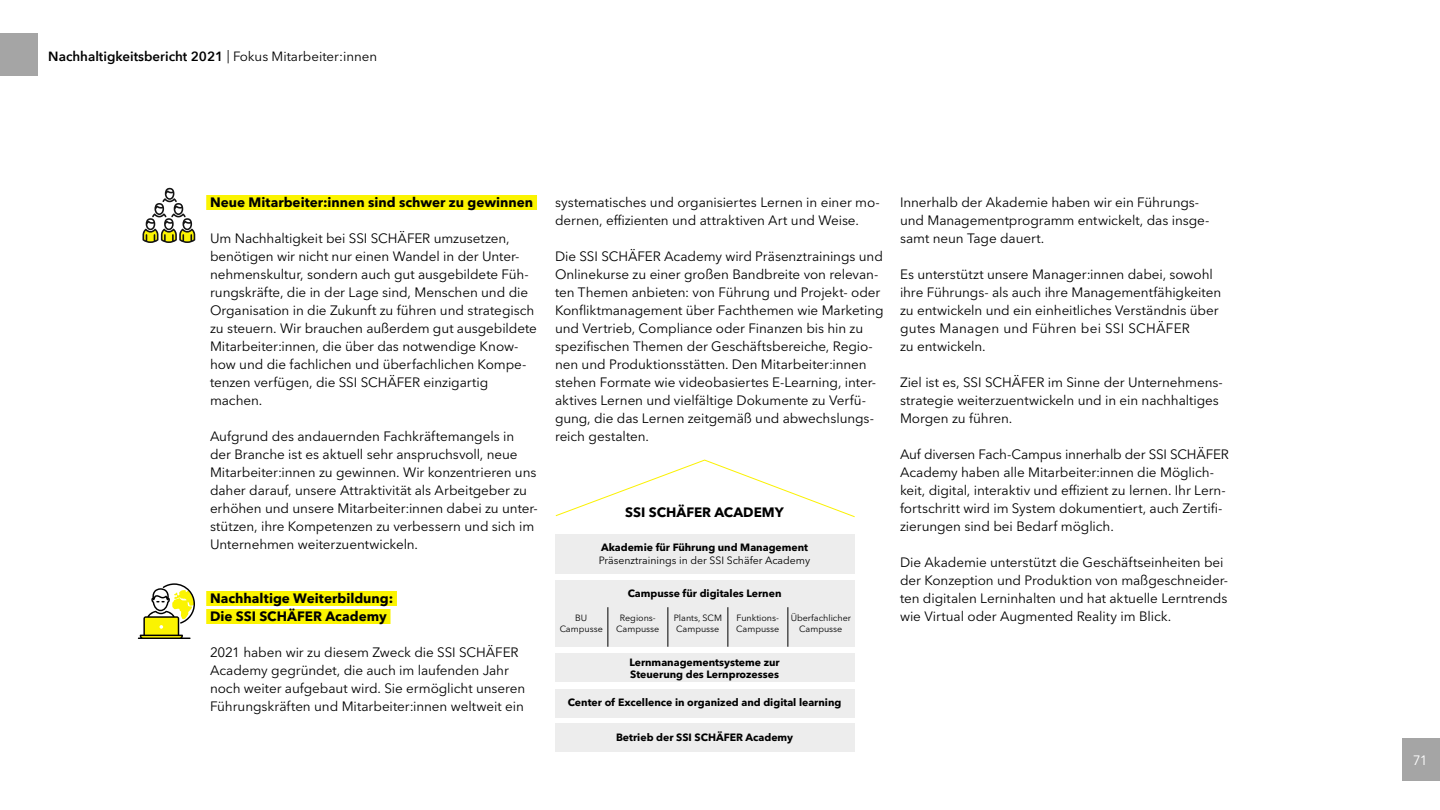
<style>
.page{position:relative;width:1440px;height:810px;background:#fff}
.page>*{position:absolute;margin:0;border:0;box-sizing:border-box;transform-origin:0 0}
.Fließtext{font:13.5px/18px "Avenir Next W1 G";letter-spacing:-.005em;color:#000}
.Subheadline_gelb_unterlegt{font:700 13.5px "Avenir Next W1 G";color:#000}
.t1{font:13.5px "Avenir Next W1 G";color:#fff}
.t2{font:600 13.35px "Avenir Next";color:#000}
.t3{font:700 10.5px/11.9px "Avenir Next W1 G";color:#000}
.t4{font:10.5px/13.4px "Avenir Next W1 G";color:#000}
.t5{font:9px/10.5px "Avenir Next W1 G";color:#000;text-align:center}
.s1{font-family:"Avenir Next W1 G";font-weight:400}
.s2{font-weight:700}
</style>
<div class="page">
<div style="left:0;top:34px;width:38px;height:42px;background:#a5a5a5"></div>
<div style="left:1402px;top:738px;width:38px;height:42px;background:#a5a5a5"></div>
<div style="left:206px;top:195px;width:331px;height:15px;background:#fbf401"></div>
<div style="left:206px;top:591px;width:191px;height:15px;background:#fbf401"></div>
<div style="left:206px;top:609px;width:185px;height:15px;background:#fbf401"></div>
<div style="left:555px;top:534px;width:299px;height:40px;background:#ededed"></div>
<div style="left:555px;top:654px;width:299px;height:28px;background:#ededed"></div>
<div style="left:555px;top:581px;width:299px;height:66px;background:#ededed"></div>
<div style="left:555px;top:689px;width:299px;height:29px;background:#ededed"></div>
<div style="left:555px;top:723px;width:299px;height:29px;background:#ededed"></div>
<svg style="left:555px;top:459px;width:299px;height:58px"></svg>
<hr style="left:607px;top:607px;width:1px;height:40px;background:#000">
<hr style="left:667px;top:607px;width:1px;height:40px;background:#000">
<hr style="left:727px;top:607px;width:1px;height:40px;background:#000">
<hr style="left:787px;top:607px;width:1px;height:40px;background:#000">
<svg style="left:138px;top:583px;width:57px;height:56px"></svg>
<svg style="left:143px;top:188px;width:52px;height:55px"></svg>
<p class="t2" style="left:48px;top:45px;width:330px">Nachhaltigkeitsbericht 2021 <span class="s1">| Fokus Mitarbeiter:innen</span></p>
<p class="Subheadline_gelb_unterlegt" style="left:210px;top:194px;width:325px">Neue Mitarbeiter:innen sind schwer zu gewinnen</p>
<p class="Fließtext" style="left:210px;top:229px;width:329px">Um Nachhaltigkeit bei SSI SCHÄFER umzusetzen, benötigen wir nicht nur einen Wandel in der Unter&shy;nehmenskultur, sondern auch gut ausgebildete Füh&shy;rungskräfte, die in der Lage sind, Menschen und die Organisation in die Zukunft zu führen und strategisch zu steuern. Wir brauchen außerdem gut ausgebildete Mitarbeiter:innen, die über das notwendige Know&shy;how und die fachlichen und überfachlichen Kompe&shy;tenzen verfügen, die SSI SCHÄFER einzigartig machen.</p>
<p class="Fließtext" style="left:210px;top:427px;width:329px">Aufgrund des andauernden Fachkräftemangels in der Branche ist es aktuell sehr anspruchsvoll, neue Mitarbeiter:innen zu gewinnen. Wir konzentrieren uns daher darauf, unsere Attraktivität als Arbeitgeber zu erhöhen und unsere Mitarbeiter:innen dabei zu unter&shy;stützen, ihre Kompetenzen zu verbessern und sich im Unternehmen weiterzuentwickeln.</p>
<p class="Subheadline_gelb_unterlegt" style="left:210px;top:590px;width:185px">Nachhaltige Weiterbildung:</p>
<p class="Subheadline_gelb_unterlegt" style="left:210px;top:608px;width:178px">Die SSI SCHÄFER Academy</p>
<p class="Fließtext" style="left:210px;top:643px;width:317px">2021 haben wir zu diesem Zweck die SSI SCHÄFER Academy gegründet, die auch im laufenden Jahr noch weiter aufgebaut wird. Sie ermöglicht unseren Führungskräften und Mitarbeiter:innen weltweit ein</p>
<p class="Fließtext" style="left:555px;top:193px;width:326px">systematisches und organisiertes Lernen in einer mo&shy;dernen, effizienten und attraktiven Art und Weise.</p>
<p class="Fließtext" style="left:555px;top:247px;width:330px">Die SSI SCHÄFER Academy wird Präsenztrainings und Onlinekurse zu einer großen Bandbreite von relevan&shy;ten Themen anbieten: von Führung und Projekt- oder Konfliktmanagement über Fachthemen wie Marketing und Vertrieb, Compliance oder Finanzen bis hin zu spezifischen Themen der Geschäftsbereiche, Regio&shy;nen und Produktionsstätten. Den Mitarbeiter:innen stehen Formate wie videobasiertes E-Learning, inter&shy;aktives Lernen und vielfältige Dokumente zu Verfü&shy;gung, die das Lernen zeitgemäß und abwechslungs&shy;reich gestalten.</p>
<p class="Subheadline_gelb_unterlegt" style="left:625px;top:504px;width:160px">SSI SCHÄFER ACADEMY</p>
<p class="t4" style="left:599px;top:541px;width:213px"><span class="s2">Akademie für Führung und Management<br></span>Präsenztrainings in der SSI Schäfer Academy</p>
<p class="t3" style="left:628px;top:588px;width:155px">Campusse für digitales Lernen</p>
<p class="t5" style="left:560px;top:613px;width:45px">BU<br>Campusse</p>
<p class="t5" style="left:616px;top:613px;width:45px">Regions-<br>Campusse</p>
<p class="t5" style="left:674px;top:613px;width:50px;text-align:left">Plants, SCM<br>Campusse</p>
<p class="t5" style="left:736px;top:613px;width:45px;text-align:left">Funktions-<br>Campusse</p>
<p class="t5" style="left:791px;top:613px;width:62px">Überfachlicher<br>Campusse</p>
<p class="t3" style="left:629px;top:656px;width:152px">Lernmanagementsysteme zur<br>Steuerung des Lernprozesses</p>
<p class="t3" style="left:568px;top:697px;width:275px">Center of Excellence in organized and digital learning</p>
<p class="t3" style="left:616px;top:731px;width:179px">Betrieb der SSI SCHÄFER Academy</p>
<p class="Fließtext" style="left:900px;top:193px;width:311px">Innerhalb der Akademie haben wir ein Führungs&shy;und Managementprogramm entwickelt, das insge&shy;samt neun Tage dauert.</p>
<p class="Fließtext" style="left:900px;top:265px;width:323px">Es unterstützt unsere Manager:innen dabei, sowohl ihre Führungs- als auch ihre Managementfähigkeiten zu entwickeln und ein einheitliches Verständnis über gutes Managen und Führen bei SSI SCHÄFER<br>zu entwickeln.</p>
<p class="Fließtext" style="left:900px;top:373px;width:324px">Ziel ist es, SSI SCHÄFER im Sinne der Unternehmens&shy;strategie weiterzuentwickeln und in ein nachhaltiges<br>Morgen zu führen.</p>
<p class="Fließtext" style="left:900px;top:445px;width:330px">Auf diversen Fach-Campus innerhalb der SSI SCHÄFER Academy haben alle Mitarbeiter:innen die Möglich&shy;keit, digital, interaktiv und effizient zu lernen. Ihr Lern&shy;fortschritt wird im System dokumentiert, auch Zertifi&shy;zierungen sind bei Bedarf möglich.</p>
<p class="Fließtext" style="left:900px;top:553px;width:330px">Die Akademie unterstützt die Geschäftseinheiten bei der Konzeption und Produktion von maßgeschneider&shy;ten digitalen Lerninhalten und hat aktuelle Lerntrends wie Virtual oder Augmented Reality im Blick.</p>
<p class="t1" style="left:1413px;top:752px;width:16px">71</p>
</div>
